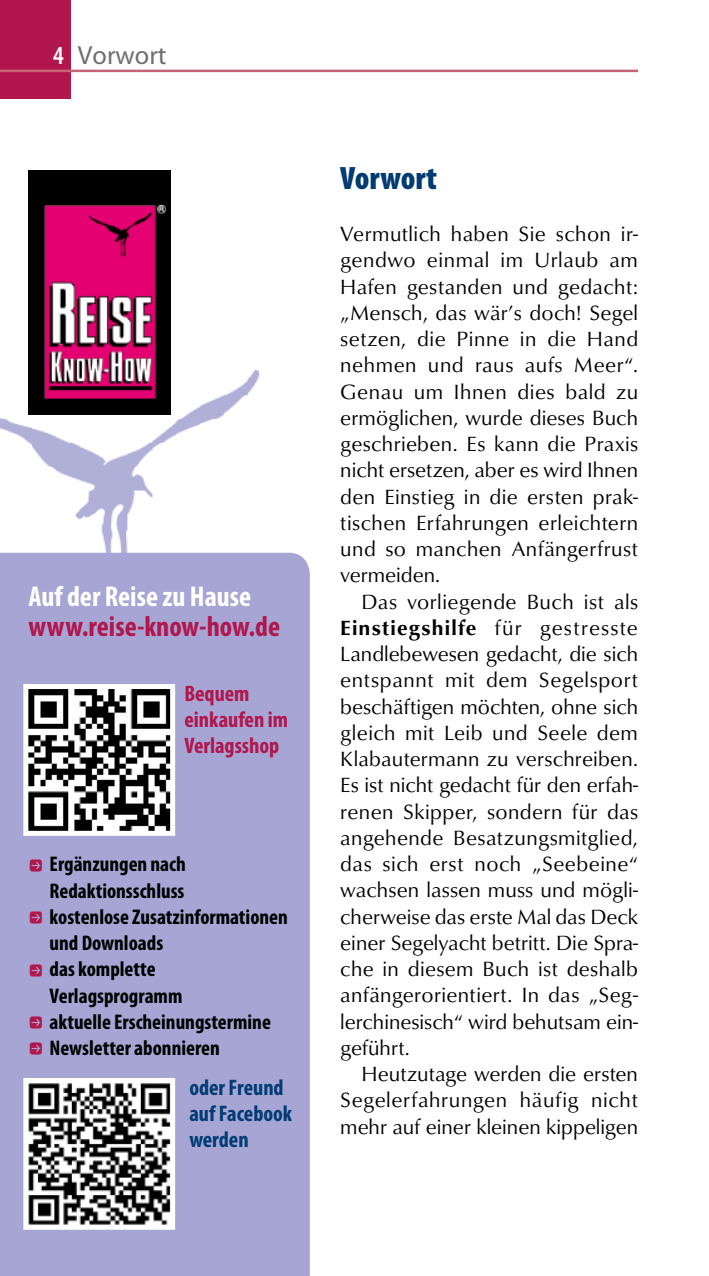
<style>
.page{position:relative;width:709px;height:1276px;background:#fff}
.page>*{position:absolute;margin:0;border:0;box-sizing:border-box;transform-origin:0 0}
.t1{font:900 condensed 32.5px "Myriad Pro";color:#003b74}
.t2{font:700 condensed 28.75px "Myriad Pro";color:#b1164d}
.t3{font:700 condensed 28.75px "Myriad Pro";color:#fff}
.t4{font:26.25px "Myriad Pro";color:#6f6f6f}
.t5{font:700 condensed 22.5px/26.2px "Myriad Pro";color:#b1164d}
.t6{font:700 condensed 22.5px/26.2px "Myriad Pro";color:#003b74}
.t7{font:21.25px/26.2px "Classico URW";letter-spacing:.005em;color:#000;text-align:justify}
.t8{font:700 condensed 21.25px "Myriad Pro";color:#000}
.s1{font-weight:600;font-stretch:condensed;color:#fff}
.s2{font-family:"Button Bonus Rounded Negative";font-weight:400;font-stretch:normal;font-size:15px;color:#b1164d}
.s3{font-weight:700}
</style>
<div class="page">
<img style="left:0;top:370px;width:258px;height:183px">
<div style="left:0;top:553px;width:310px;height:723px;background:#a6a5d3"></div>
<img style="left:28px;top:170px;width:142px;height:244px">
<svg style="left:21px;top:681px;width:157px;height:157px"></svg>
<svg style="left:21px;top:1075px;width:157px;height:157px"></svg>
<div style="left:0;top:0;width:71px;height:99px;background:#b1164d"></div>
<hr style="left:0;top:70px;width:638px;height:2px;background:#c66378">
<p class="t4" style="left:53px;top:39px;width:115px"><span class="s1">4</span> Vorwort</p>
<h2 class="t3" style="left:28px;top:578px;width:224px">Auf der Reise zu Hause</h2>
<h2 class="t2" style="left:28px;top:608px;width:253px">www.reise-know-how.de</h2>
<p class="t5" style="left:184px;top:680px;width:105px">Bequem einkaufen im<br>Verlagsshop</p>
<p class="t8" style="left:28px;top:851px;width:159px"><span class="s2">P</span> Ergänzungen nach</p>
<p class="t8" style="left:50px;top:877px;width:136px">Redaktionsschluss</p>
<p class="t8" style="left:28px;top:903px;width:261px"><span class="s2">P</span> kostenlose Zusatzinformationen</p>
<p class="t8" style="left:50px;top:929px;width:115px">und Downloads</p>
<p class="t8" style="left:28px;top:956px;width:129px"><span class="s2">P</span> das komplette</p>
<p class="t8" style="left:50px;top:982px;width:134px">Verlagsprogramm</p>
<p class="t8" style="left:28px;top:1008px;width:244px"><span class="s2">P</span> aktuelle Erscheinungstermine</p>
<p class="t8" style="left:28px;top:1034px;width:193px"><span class="s2">P</span> Newsletter abonnieren</p>
<p class="t6" style="left:189px;top:1073px;width:104px">oder Freund auf Facebook werden</p>
<h1 class="t1" style="left:340px;top:160px;width:98px">Vorwort</h1>
<p class="t7" style="left:340px;top:221px;width:299px">Vermutlich haben Sie schon ir&shy;gendwo einmal im Urlaub am Hafen gestanden und gedacht: „Mensch, das wär’s doch! Segel setzen, die Pinne in die Hand nehmen und raus aufs Meer“.<br>Genau um Ihnen dies bald zu ermöglichen, wurde dieses Buch geschrieben. Es kann die Praxis nicht ersetzen, aber es wird Ihnen den Einstieg in die ersten prak&shy;tischen Erfahrungen erleichtern und so manchen Anfängerfrust vermeiden.</p>
<p class="t7" style="left:340px;top:588px;width:299px;text-indent:21px">Das vorliegende Buch ist als <span class="s3">Einstiegshilfe</span> für gestresste Landlebewesen gedacht, die sich entspannt mit dem Segelsport beschäftigen möchten, ohne sich gleich mit Leib und Seele dem Klabautermann zu verschreiben.<br>Es ist nicht gedacht für den erfah&shy;renen Skipper, sondern für das angehende Besatzungsmitglied, das sich erst noch „Seebeine“ wachsen lassen muss und mögli&shy;cherweise das erste Mal das Deck einer Segelyacht betritt. Die Spra&shy;che in diesem Buch ist deshalb anfängerorientiert. In das „Seg&shy;lerchinesisch“ wird behutsam ein&shy;geführt.</p>
<p class="t7" style="left:340px;top:1061px;width:299px;text-indent:21px">Heutzutage werden die ersten Segelerfahrungen häufig nicht mehr auf einer kleinen kippeligen</p>
</div>
